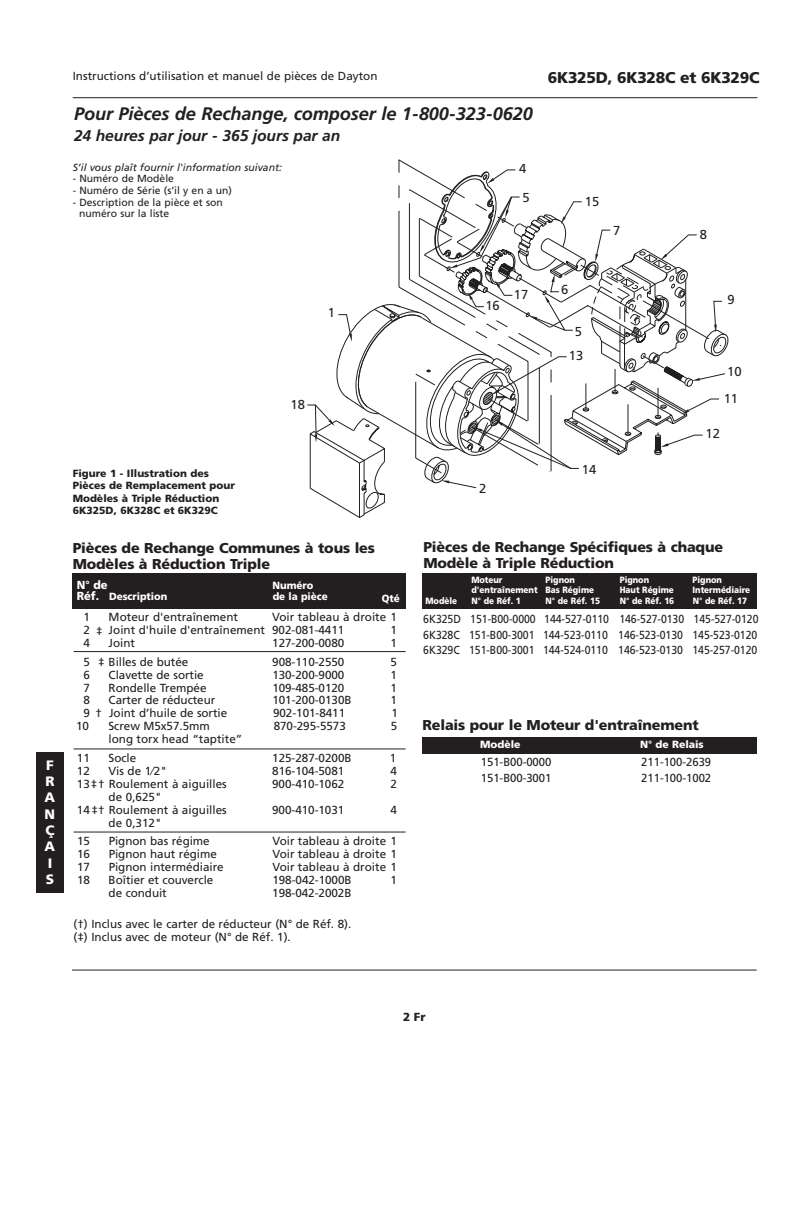
<style>
.page{position:relative;width:792px;height:1224px;background:#fff}
.page>*{position:absolute;margin:0;border:0;box-sizing:border-box;transform-origin:0 0}
.t1{font:italic 700 18.2px "Frutiger";letter-spacing:-.005em;color:#231f20}
.t2{font:italic 700 15.6px "Frutiger";letter-spacing:-.005em;color:#231f20}
.t3{font:900 15.6px "Frutiger";letter-spacing:-.015em;color:#231f20}
.t4{font:900 14.2px/15.6px "Frutiger";letter-spacing:-.01em;color:#231f20}
.t5{font:900 13.6px/16.4px "Frutiger";color:#fff}
.t6{font:13px/26.8px "Frutiger";color:#231f20}
.t7{font:11.6px/13px "Frutiger";letter-spacing:-.005em;color:#231f20}
.t8{font:11.6px/15.6px "Frutiger";letter-spacing:-.005em;color:#231f20;text-align:justify;scale:.9 1}
.t9{font:900 11.6px "Frutiger";color:#fff;scale:.95 1}
.t10{font:900 11.6px "Frutiger";color:#231f20}
.t11{font:900 10.4px/12.4px "Frutiger";color:#231f20}
.t12{font:10.4px/11.6px "Frutiger";color:#231f20}
.t13{font:italic 10.4px "Frutiger";color:#231f20}
.t14{font:900 10.4px "Frutiger";letter-spacing:-.005em;color:#fff;scale:.95 1}
.t15{font:900 10.4px "Frutiger";letter-spacing:-.005em;color:#fff}
.t16{font:900 9px "Frutiger";letter-spacing:-.005em;color:#fff;scale:.9 1}
.s1{font-size:11.6px}
</style>
<div class="page">
<hr style="left:72px;top:970px;width:685px;height:1px;background:#231f20">
<hr style="left:73px;top:97px;width:684px;height:1px;background:#231f20">
<hr style="left:74px;top:651px;width:332px;height:1px;background:#231f20">
<hr style="left:74px;top:749px;width:332px;height:1px;background:#231f20">
<hr style="left:74px;top:832px;width:332px;height:1px;background:#231f20">
<div style="left:73px;top:574px;width:333px;height:35px;background:#231f20"></div>
<div style="left:422px;top:573px;width:335px;height:35px;background:#231f20"></div>
<div style="left:422px;top:737px;width:335px;height:16px;background:#231f20"></div>
<div style="left:36px;top:752px;width:28px;height:140px;background:#231f20"></div>
<svg style="left:307px;top:160px;width:420px;height:358px"></svg>
<p class="t7" style="left:73px;top:69px;width:306px">Instructions d’utilisation et manuel de pièces de Dayton</p>
<p class="t1" style="left:74px;top:103px;width:460px">Pour Pièces de Rechange, composer le 1-800-323-0620</p>
<p class="t2" style="left:74px;top:127px;width:268px">24 heures par jour - 365 jours par an</p>
<p class="t13" style="left:73px;top:161px;width:211px">S’il vous plaît fournir l'information suivant:</p>
<p class="t12" style="left:73px;top:173px;width:103px">- Numéro de Modèle</p>
<p class="t12" style="left:73px;top:184px;width:161px">- Numéro de Série (s’il y en a un)</p>
<p class="t12" style="left:79px;top:196px;width:145px;text-indent:-6px">- Description de la pièce et son numéro sur la liste</p>
<p class="t6" style="left:519px;top:155px;width:9px">4</p>
<p class="t6" style="left:523px;top:184px;width:9px">5</p>
<p class="t3" style="left:548px;top:68px;width:213px">6K325D, 6K328C et 6K329C</p>
<p class="t6" style="left:585px;top:188px;width:16px">15</p>
<p class="t6" style="left:613px;top:217px;width:9px">7</p>
<p class="t6" style="left:700px;top:221px;width:9px">8</p>
<p class="t6" style="left:328px;top:299px;width:9px">1</p>
<p class="t6" style="left:290px;top:391px;width:16px">18</p>
<p class="t5" style="left:45px;top:756px;width:12px">F<br>R<br>A<br>N<br>Ç<br>A<br>I<br>S</p>
<p class="t11" style="left:73px;top:467px;width:164px">Figure 1 - Illustration des<br>Pièces de Remplacement pour<br>Modèles à Triple Réduction<br>6K325D, 6K328C et 6K329C</p>
<p class="t4" style="left:73px;top:540px;width:304px">Pièces de Rechange Communes à tous les<br>Modèles à Réduction Triple</p>
<p class="t9" style="left:77px;top:577px;width:34px">N° de</p>
<p class="t14" style="left:273px;top:579px;width:44px">Numéro</p>
<p class="t14" style="left:77px;top:590px;width:97px"><span class="s1">Réf.</span> Description</p>
<p class="t14" style="left:273px;top:590px;width:59px">de la pièce</p>
<p class="t14" style="left:382px;top:592px;width:20px">Qté</p>
<p class="t7" style="left:83px;top:611px;width:8px">1</p>
<p class="t7" style="left:109px;top:611px;width:131px">Moteur d'entraînement</p>
<p class="t7" style="left:272px;top:611px;width:126px">Voir tableau à droite 1</p>
<p class="t7" style="left:83px;top:624px;width:8px">2</p>
<p class="t7" style="left:109px;top:624px;width:237px">Joint d'huile d'entraînement 902-081-4411</p>
<p class="t7" style="left:390px;top:624px;width:8px">1</p>
<p class="t7" style="left:83px;top:637px;width:8px">4</p>
<p class="t7" style="left:109px;top:637px;width:28px">Joint</p>
<p class="t7" style="left:272px;top:637px;width:74px">127-200-0080</p>
<p class="t7" style="left:390px;top:637px;width:8px">1</p>
<p class="t7" style="left:83px;top:655px;width:106px">5 ‡ Billes de butée</p>
<p class="t7" style="left:272px;top:655px;width:74px">908-110-2550</p>
<p class="t7" style="left:391px;top:655px;width:8px">5</p>
<p class="t7" style="left:83px;top:668px;width:8px">6</p>
<p class="t7" style="left:109px;top:668px;width:97px">Clavette de sortie</p>
<p class="t7" style="left:272px;top:668px;width:74px">130-200-9000</p>
<p class="t7" style="left:391px;top:668px;width:8px">1</p>
<p class="t7" style="left:83px;top:681px;width:8px">7</p>
<p class="t7" style="left:109px;top:681px;width:99px">Rondelle Trempée</p>
<p class="t7" style="left:272px;top:681px;width:74px">109-485-0120</p>
<p class="t7" style="left:391px;top:681px;width:8px">1</p>
<p class="t7" style="left:83px;top:694px;width:8px">8</p>
<p class="t7" style="left:109px;top:694px;width:108px">Carter de réducteur</p>
<p class="t7" style="left:272px;top:694px;width:81px">101-200-0130B</p>
<p class="t7" style="left:391px;top:694px;width:8px">1</p>
<p class="t7" style="left:83px;top:707px;width:8px">9</p>
<p class="t7" style="left:109px;top:707px;width:120px">Joint d’huile de sortie</p>
<p class="t7" style="left:273px;top:707px;width:74px">902-101-8411</p>
<p class="t7" style="left:391px;top:707px;width:8px">1</p>
<p class="t7" style="left:77px;top:751px;width:14px">11</p>
<p class="t7" style="left:109px;top:751px;width:29px">Socle</p>
<p class="t7" style="left:272px;top:751px;width:81px">125-287-0200B</p>
<p class="t7" style="left:390px;top:751px;width:8px">1</p>
<p class="t7" style="left:77px;top:764px;width:14px">12</p>
<p class="t7" style="left:109px;top:764px;width:60px">Vis de 1⁄2"</p>
<p class="t7" style="left:272px;top:764px;width:74px">816-104-5081</p>
<p class="t7" style="left:390px;top:764px;width:8px">4</p>
<p class="t7" style="left:77px;top:777px;width:151px">13 † Roulement à aiguilles</p>
<p class="t7" style="left:272px;top:777px;width:74px">900-410-1062</p>
<p class="t7" style="left:390px;top:777px;width:8px">2</p>
<p class="t7" style="left:77px;top:790px;width:151px;text-indent:32px">de 0,625"<br>14 † Roulement à aiguilles</p>
<p class="t7" style="left:96px;top:624px;width:8px">‡</p>
<p class="t7" style="left:95px;top:707px;width:8px">†</p>
<p class="t7" style="left:76px;top:720px;width:14px">10</p>
<p class="t7" style="left:108px;top:720px;width:103px">Screw M5x57.5mm</p>
<p class="t7" style="left:274px;top:720px;width:74px">870-295-5573</p>
<p class="t7" style="left:391px;top:719px;width:8px">5</p>
<p class="t7" style="left:109px;top:732px;width:135px">long torx head “taptite”</p>
<p class="t7" style="left:91px;top:777px;width:8px">‡</p>
<p class="t7" style="left:272px;top:803px;width:74px">900-410-1031</p>
<p class="t7" style="left:390px;top:803px;width:8px">4</p>
<p class="t7" style="left:92px;top:803px;width:8px">‡</p>
<p class="t7" style="left:109px;top:816px;width:54px">de 0,312"</p>
<p class="t7" style="left:77px;top:834px;width:14px">15</p>
<p class="t7" style="left:109px;top:834px;width:103px">Pignon bas régime</p>
<p class="t7" style="left:273px;top:834px;width:126px">Voir tableau à droite 1</p>
<p class="t7" style="left:77px;top:847px;width:14px">16</p>
<p class="t7" style="left:109px;top:847px;width:110px">Pignon haut régime</p>
<p class="t7" style="left:273px;top:847px;width:126px">Voir tableau à droite 1</p>
<p class="t7" style="left:77px;top:860px;width:14px">17</p>
<p class="t7" style="left:109px;top:860px;width:116px">Pignon intermédiaire</p>
<p class="t7" style="left:273px;top:860px;width:126px">Voir tableau à droite 1</p>
<p class="t7" style="left:77px;top:873px;width:14px">18</p>
<p class="t7" style="left:109px;top:873px;width:106px">Boîtier et couvercle</p>
<p class="t7" style="left:272px;top:873px;width:81px">198-042-1000B</p>
<p class="t7" style="left:391px;top:873px;width:8px">1</p>
<p class="t7" style="left:109px;top:886px;width:60px">de conduit</p>
<p class="t7" style="left:272px;top:886px;width:81px">198-042-2002B</p>
<p class="t7" style="left:74px;top:917px;width:279px">(†) Inclus avec le carter de réducteur (N° de Réf. 8). (‡) Inclus avec de moteur (N° de Réf. 1).</p>
<p class="t6" style="left:485px;top:292px;width:16px">16</p>
<p class="t6" style="left:514px;top:281px;width:16px">17</p>
<p class="t6" style="left:561px;top:276px;width:9px">6</p>
<p class="t6" style="left:575px;top:318px;width:9px">5</p>
<p class="t6" style="left:569px;top:342px;width:16px">13</p>
<p class="t6" style="left:479px;top:475px;width:9px">2</p>
<p class="t6" style="left:582px;top:456px;width:16px">14</p>
<p class="t6" style="left:728px;top:286px;width:9px">9</p>
<p class="t6" style="left:724px;top:358px;width:19px">10<br>11</p>
<p class="t6" style="left:706px;top:420px;width:16px">12</p>
<p class="t4" style="left:423px;top:539px;width:301px">Pièces de Rechange Spécifiques à chaque<br>Modèle à Triple Réduction</p>
<p class="t16" style="left:471px;top:574px;width:36px">Moteur</p>
<p class="t16" style="left:546px;top:574px;width:34px">Pignon</p>
<p class="t16" style="left:620px;top:574px;width:34px">Pignon</p>
<p class="t16" style="left:693px;top:574px;width:34px">Pignon</p>
<p class="t16" style="left:471px;top:585px;width:138px">d'entraînement Bas Régime</p>
<p class="t16" style="left:620px;top:585px;width:62px">Haut Régime</p>
<p class="t16" style="left:693px;top:585px;width:65px">Intermédiaire</p>
<p class="t16" style="left:426px;top:595px;width:37px">Modèle</p>
<p class="t16" style="left:471px;top:595px;width:56px">N° de Réf. 1</p>
<p class="t16" style="left:546px;top:595px;width:62px">N° de Réf. 15</p>
<p class="t16" style="left:620px;top:595px;width:62px">N° de Réf. 16</p>
<p class="t16" style="left:693px;top:595px;width:62px">N° de Réf. 17</p>
<p class="t8" style="left:423px;top:611px;width:374px">6K325D 151-B00-0000 144-527-0110 146-527-0130 145-527-0120<br>6K328C 151-B00-3001 144-523-0110 146-523-0130 145-523-0120<br>6K329C 151-B00-3001 144-524-0110 146-523-0130 145-257-0120</p>
<p class="t4" style="left:422px;top:717px;width:278px">Relais pour le Moteur d'entraînement</p>
<p class="t15" style="left:480px;top:738px;width:42px">Modèle</p>
<p class="t15" style="left:640px;top:738px;width:65px">N° de Relais</p>
<p class="t7" style="left:481px;top:756px;width:72px">151-B00-0000</p>
<p class="t7" style="left:641px;top:756px;width:71px">211-100-2639</p>
<p class="t7" style="left:481px;top:771px;width:72px">151-B00-3001</p>
<p class="t7" style="left:641px;top:771px;width:71px">211-100-1002</p>
<p class="t10" style="left:403px;top:1010px;width:24px">2 Fr</p>
</div>
